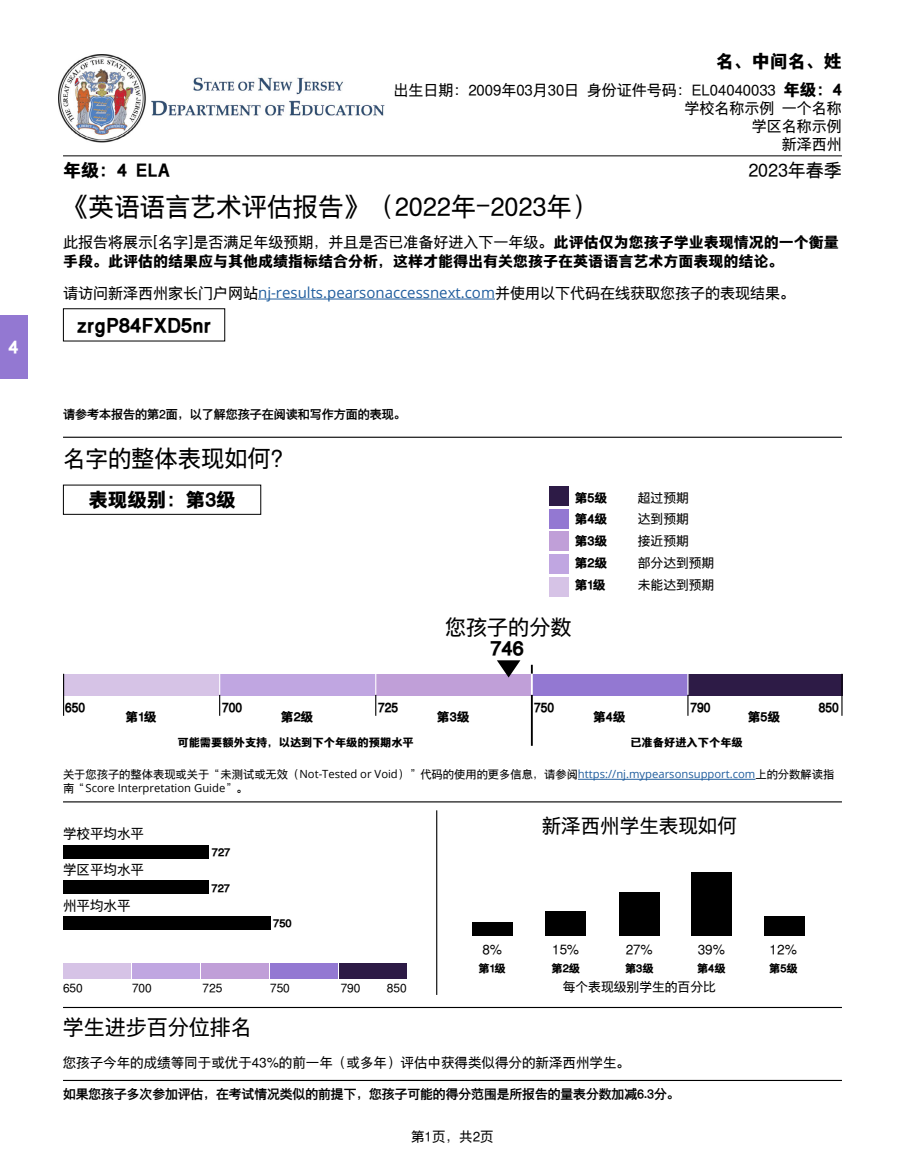
<style>
.page{position:relative;width:905px;height:1175px;background:#fff}
.page>*{position:absolute;margin:0;border:0;box-sizing:border-box;transform-origin:0 0}
.Heading_3_CO{font:25.5px "Tensentype Jia Li Zhong Hei GB18030";color:#000}
.t1{font:23.25px "Tensentype Jia Li Zhong Hei GB18030";color:#000}
.Heading_3_CO-2{font:21px "Tensentype Jia Li Zhong Hei GB18030";color:#000}
.Heading_2_CO{font:20.25px "Tensentype Jia Li Cu Hei GB18030";color:#000}
.t2{font:19.5px "Tensentype Jia Li Zhong Hei GB18030";color:#000}
.t3{font:19.5px "Tensentype Jia Li Cu Hei GB18030";color:#000}
.NOMBRE_APELLIDO_CO{font:18px "Tensentype Jia Li Cu Hei GB18030";color:#000}
.Heading_2_CO-2{font:18px "Tensentype Jia Li Cu Hei GB18030";color:#000}
.Heading_2_CO-3{font:18px "Tensentype Jia Li Zhong Hei GB18030";color:#000}
.t4{font:18px "Tensentype Jia Li Cu Hei GB18030";color:#fff}
.Body_1_CO{font:15px/18.8px "Tensentype Jia Li Cu Hei GB18030";color:#000}
.Body_1_CO-2{font:15px "Tensentype Jia Li Zhong Hei GB18030";color:#000}
.ID_CO{font:15px "Tensentype Jia Li Zhong Hei GB18030";color:#000}
.NOMBRE_DE_LA_ESCUELA{font:15px "Tensentype Jia Li Zhong Hei GB18030";color:#000}
.Body_1_CO-3{font:13.5px "Tensentype Jia Li Zhong Hei GB18030";color:#000}
.t5{font:13.5px "Tensentype Jia Li Cu Hei GB18030";color:#000;scale:.9 1}
.Body_note_CO{font:12.75px "Tensentype Jia Li Da Hei GB18030";color:#000}
.t6{font:12.75px "Tensentype Jia Li Zhong Hei GB18030";color:#000}
.t7{font:12.75px "Tensentype Jia Li Cu Hei GB18030";color:#000}
.Body_note_CO-2{font:12px "Tensentype Jia Li Da Hei GB18030";color:#000}
.t8{font:12px "Tensentype Jia Li Zhong Hei GB18030";color:#000}
.t9{font:11.25px "Tensentype Jia Li Zhong Hei GB18030";color:#000}
.t10{font:11.25px "Tensentype Jia Li Cu Hei GB18030";color:#000}
.t11{font:11.25px "Open Sans";color:#000}
.s1{font-family:"Tensentype Jia Li Cu Hei GB18030";font-size:16.5px}
.s2{font-family:"Noto Sans SC"}
.s3{font-family:"Tensentype Jia Li Zhong Hei GB18030"}
.s4{font-family:"Open Sans";color:#215e9e}
.s5{font-size:22.5px}
.s6{font-family:"Open Sans"}
</style>
<div class="page">
<div style="left:64px;top:674px;width:156px;height:21px;background:#d6c3e6"></div>
<div style="left:220px;top:674px;width:156px;height:21px;background:#c0a6e1"></div>
<div style="left:376px;top:674px;width:156px;height:21px;background:#c09fd8"></div>
<div style="left:532px;top:674px;width:156px;height:21px;background:#9378d2"></div>
<div style="left:688px;top:674px;width:154px;height:21px;background:#2d1b46"></div>
<hr style="left:63px;top:674px;width:1px;height:42px;background:#000">
<hr style="left:531px;top:694px;width:1px;height:52px;background:#000">
<svg style="left:219px;top:674px;width:1px;height:42px"></svg>
<svg style="left:375px;top:674px;width:1px;height:42px"></svg>
<svg style="left:531px;top:664px;width:1px;height:30px"></svg>
<svg style="left:687px;top:674px;width:1px;height:42px"></svg>
<hr style="left:841px;top:674px;width:1px;height:42px;background:#000">
<div style="left:549px;top:486px;width:19px;height:19px;background:#2d1b46"></div>
<div style="left:549px;top:509px;width:19px;height:19px;background:#9378d2"></div>
<div style="left:549px;top:531px;width:19px;height:20px;background:#c09fd8"></div>
<div style="left:549px;top:554px;width:19px;height:19px;background:#c0a6e1"></div>
<div style="left:549px;top:577px;width:19px;height:19px;background:#d6c3e6"></div>
<hr style="left:63px;top:436px;width:779px;height:2px;background:#000">
<hr style="left:63px;top:801px;width:779px;height:1px;background:#000">
<hr style="left:63px;top:1006px;width:779px;height:2px;background:#000">
<hr style="left:63px;top:1079px;width:779px;height:2px;background:#000">
<div style="left:63px;top:964px;width:67px;height:15px;background:#d6c3e6"></div>
<div style="left:132px;top:964px;width:68px;height:15px;background:#c0a6e1"></div>
<div style="left:201px;top:964px;width:67px;height:15px;background:#c09fd8"></div>
<div style="left:270px;top:964px;width:68px;height:15px;background:#9378d2"></div>
<div style="left:339px;top:964px;width:67px;height:15px;background:#2d1b46"></div>
<hr style="left:436px;top:810px;width:1px;height:184px;background:#000">
<hr style="left:578px;top:779px;width:177px;height:1px;background:#215e9e">
<hr style="left:63px;top:155px;width:779px;height:1px;background:#000">
<hr style="left:258px;top:299px;width:237px;height:1px;background:#215e9e">
<svg style="left:497px;top:660px;width:23px;height:17px"></svg>
<div style="left:472px;top:922px;width:40px;height:13px;background:#000"></div>
<div style="left:545px;top:911px;width:41px;height:24px;background:#000"></div>
<div style="left:619px;top:892px;width:40px;height:43px;background:#000"></div>
<div style="left:691px;top:872px;width:40px;height:63px;background:#000"></div>
<div style="left:764px;top:916px;width:40px;height:19px;background:#000"></div>
<div style="left:63px;top:844px;width:145px;height:14px;background:#000"></div>
<div style="left:63px;top:880px;width:145px;height:13px;background:#000"></div>
<div style="left:63px;top:916px;width:207px;height:13px;background:#000"></div>
<div style="left:0;top:315px;width:27px;height:63px;background:#9378d2"></div>
<img style="left:58px;top:54px;width:327px;height:88px">
<p class="t4" style="left:9px;top:335px;width:11px">4</p>
<p class="NOMBRE_APELLIDO_CO" style="left:716px;top:49px;width:127px">名、中间名、姓</p>
<p class="ID_CO" style="left:393px;top:80px;width:450px">出生日期：2009年03月30日 身份证件号码：EL04040033 <span class="s1">年级：4</span></p>
<p class="NOMBRE_DE_LA_ESCUELA" style="left:684px;top:98px;width:159px">学校名称示例 一个名称</p>
<p class="NOMBRE_DE_LA_ESCUELA" style="left:752px;top:116px;width:91px">学区名称示例</p>
<p class="NOMBRE_DE_LA_ESCUELA" style="left:782px;top:134px;width:61px">新泽西州</p>
<p class="Heading_2_CO-2" style="left:63px;top:158px;width:108px">年级：4 ELA</p>
<p class="Heading_2_CO-3" style="left:748px;top:158px;width:95px">2023年春季</p>
<p class="Heading_3_CO" style="left:63px;top:189px;width:536px">《英语语言艺术评估报告》（2022年<span class="s2">−</span>2023年）</p>
<p class="Body_1_CO" style="left:63px;top:232px;width:777px"><span class="s3">此报告将展示[名字]是否满足年级预期，并且是否已准备好进入下一年级。</span>此评估仅为您孩子学业表现情况的一个衡量手段。此评估的结果应与其他成绩指标结合分析，这样才能得出有关您孩子在英语语言艺术方面表现的结论。</p>
<p class="Body_1_CO-2" style="left:63px;top:283px;width:733px">请访问新泽西州家长门户网站<span class="s4">nj-results.pearsonaccessnext.com</span>并使用以下代码在线获取您孩子的表现结果。</p>
<p class="Heading_2_CO" style="left:77px;top:312px;width:136px">zrgP84FXD5nr</p>
<p class="Body_note_CO-2" style="left:63px;top:406px;width:344px">请参考本报告的第2面，以了解您孩子在阅读和写作方面的表现。</p>
<p class="t1" style="left:63px;top:443px;width:232px"><span class="s5">名字</span>的整体表现如何？</p>
<p class="t3" style="left:88px;top:487px;width:149px">表现级别：第3级</p>
<p class="t7" style="left:574px;top:489px;width:34px">第5级</p>
<p class="t6" style="left:637px;top:489px;width:52px">超过预期</p>
<p class="t7" style="left:574px;top:510px;width:34px">第4级</p>
<p class="t6" style="left:638px;top:510px;width:52px">达到预期</p>
<p class="t7" style="left:574px;top:532px;width:34px">第3级</p>
<p class="t6" style="left:638px;top:532px;width:52px">接近预期</p>
<p class="t7" style="left:574px;top:554px;width:34px">第2级</p>
<p class="t6" style="left:637px;top:554px;width:78px">部分达到预期</p>
<p class="t7" style="left:574px;top:576px;width:32px">第1级</p>
<p class="t6" style="left:638px;top:576px;width:78px">未能达到预期</p>
<p class="Heading_3_CO-2" style="left:445px;top:613px;width:127px">您孩子的分数</p>
<p class="Heading_2_CO" style="left:490px;top:634px;width:35px">746</p>
<p class="t5" style="left:65px;top:698px;width:24px">650</p>
<p class="t5" style="left:222px;top:698px;width:24px">700</p>
<p class="t5" style="left:378px;top:698px;width:24px">725</p>
<p class="t5" style="left:534px;top:698px;width:24px">750</p>
<p class="t5" style="left:690px;top:698px;width:24px">790</p>
<p class="t5" style="left:818px;top:698px;width:24px">850</p>
<p class="t7" style="left:126px;top:708px;width:32px">第1级</p>
<p class="t7" style="left:281px;top:708px;width:34px">第2级</p>
<p class="t7" style="left:437px;top:708px;width:34px">第3级</p>
<p class="t7" style="left:593px;top:708px;width:34px">第4级</p>
<p class="t7" style="left:747px;top:708px;width:34px">第5级</p>
<p class="t10" style="left:177px;top:735px;width:238px">可能需要额外支持，以达到下个年级的预期水平</p>
<p class="t10" style="left:630px;top:735px;width:114px">已准备好进入下个年级</p>
<p class="t9" style="left:63px;top:767px;width:772px">关于您孩子的整体表现或关于“未测试或无效（<span class="s6">Not-Tested or Void</span>）”代码的使用的更多信息，请参阅<span class="s4">https://nj.mypearsonsupport.com</span>上的分数解读指</p>
<p class="t11" style="left:63px;top:780px;width:186px"><span class="s3">南“</span>Score Interpretation Guide<span class="s3">”。</span></p>
<p class="Body_1_CO-3" style="left:63px;top:824px;width:82px">学校平均水平</p>
<p class="Body_1_CO-3" style="left:63px;top:860px;width:82px">学区平均水平</p>
<p class="Body_1_CO-3" style="left:63px;top:896px;width:69px">州平均水平</p>
<p class="t10" style="left:212px;top:845px;width:20px">727</p>
<p class="t10" style="left:212px;top:881px;width:20px">727</p>
<p class="t10" style="left:273px;top:915px;width:20px">750</p>
<p class="t8" style="left:63px;top:980px;width:21px">650</p>
<p class="t8" style="left:132px;top:980px;width:21px">700</p>
<p class="t8" style="left:202px;top:980px;width:21px">725</p>
<p class="t8" style="left:270px;top:980px;width:21px">750</p>
<p class="t8" style="left:340px;top:980px;width:21px">790</p>
<p class="t8" style="left:387px;top:980px;width:21px">850</p>
<h3 class="t2" style="left:542px;top:812px;width:196px">新泽西州学生表现如何</h3>
<p class="Body_1_CO-3" style="left:482px;top:940px;width:21px">8%</p>
<p class="Body_1_CO-3" style="left:552px;top:940px;width:28px">15%</p>
<p class="Body_1_CO-3" style="left:625px;top:940px;width:29px">27%</p>
<p class="Body_1_CO-3" style="left:697px;top:940px;width:29px">39%</p>
<p class="Body_1_CO-3" style="left:769px;top:940px;width:29px">12%</p>
<p class="t10" style="left:478px;top:960px;width:29px">第1级</p>
<p class="t10" style="left:551px;top:960px;width:30px">第2级</p>
<p class="t10" style="left:625px;top:960px;width:30px">第3级</p>
<p class="t10" style="left:697px;top:960px;width:30px">第4级</p>
<p class="t10" style="left:769px;top:960px;width:30px">第5级</p>
<p class="t6" style="left:562px;top:978px;width:154px">每个表现级别学生的百分比</p>
<p class="Heading_3_CO-2" style="left:63px;top:1013px;width:190px">学生进步百分位排名</p>
<p class="Body_1_CO-3" style="left:63px;top:1053px;width:569px">您孩子今年的成绩等同于或优于43%的前一年（或多年）评估中获得类似得分的新泽西州学生。</p>
<p class="Body_note_CO" style="left:63px;top:1085px;width:618px">如果您孩子多次参加评估，在考试情况类似的前提下，您孩子可能的得分范围是所报告的量表分数加减6.3分。</p>
<p class="Body_1_CO-3" style="left:411px;top:1127px;width:84px">第1页，共2页</p>
</div>
